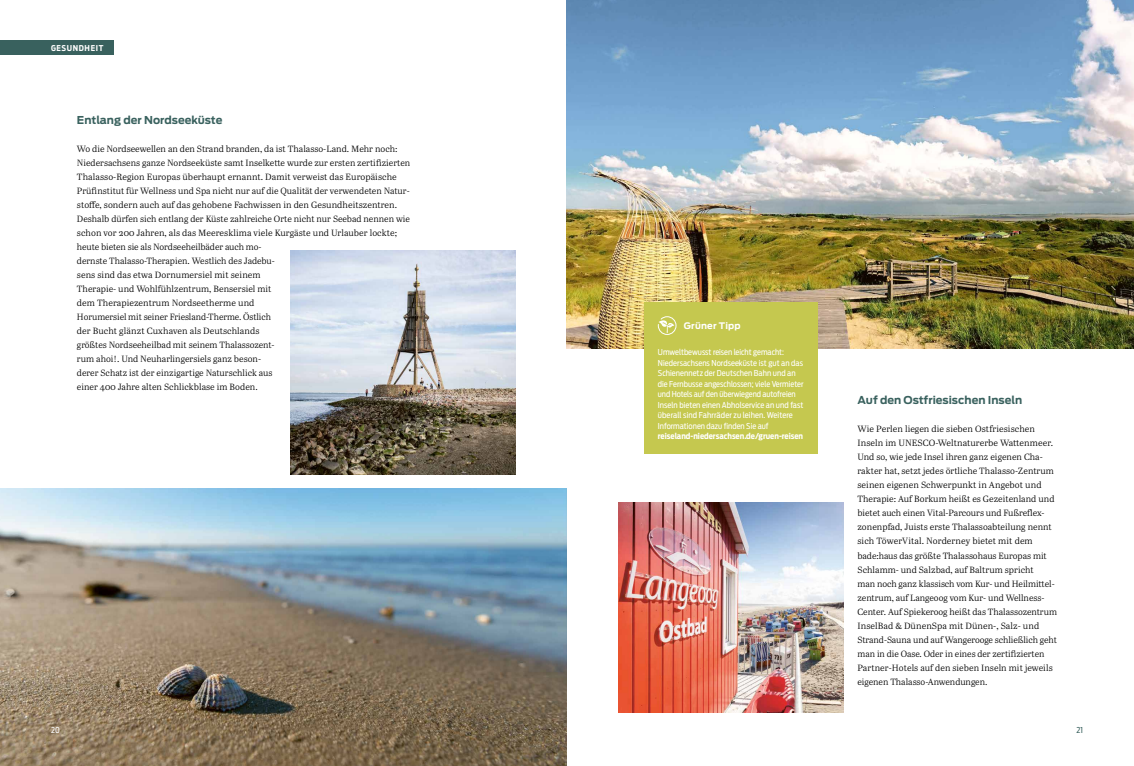
<style>
.page{position:relative;width:1134px;height:766px;background:#fff}
.page>*{position:absolute;margin:0;border:0;box-sizing:border-box;transform-origin:0 0}
.t1{font:700 10.8px "Antenna";color:#39615e}
.t2{font:9px/14px "Abril Text Lt";color:#000}
.t3{font:700 9px "Antenna";letter-spacing:.02em;color:#fff}
.t4{font:8.1px/10.5px "Antenna Cond";color:#fff}
.t5{font:700 8.1px "Antenna Cond";color:#fff}
.t6{font:8.1px "Antenna Cond";color:#39615e}
.t7{font:700 8px "Antenna Cond";letter-spacing:.08em;color:#fff}
</style>
<div class="page">
<img style="left:567px;top:0;width:567px;height:348px">
<img style="left:0;top:488px;width:567px;height:277px">
<img style="left:290px;top:250px;width:226px;height:224px">
<img style="left:618px;top:502px;width:225px;height:210px">
<div style="left:644px;top:302px;width:173px;height:151px;background:#c5c84f"></div>
<svg style="left:657px;top:316px;width:20px;height:19px"></svg>
<div style="left:0;top:41px;width:113px;height:14px;background:#39615e"></div>
<p class="t7" style="left:51px;top:43px;width:54px">GESUNDHEIT</p>
<p class="t1" style="left:77px;top:114px;width:147px">Entlang der Nordseeküste</p>
<p class="t2" style="left:77px;top:141px;width:335px">Wo die Nordseewellen an den Strand branden, da ist Thalasso-Land. Mehr noch:<br>Niedersachsens ganze Nordseeküste samt Inselkette wurde zur ersten zertifizierten Thalasso-Region Europas überhaupt ernannt. Damit verweist das Europäische Prüfinstitut für Wellness und Spa nicht nur auf die Qualität der verwendeten Natur&shy;stoffe, sondern auch auf das gehobene Fachwissen in den Gesundheitszentren.<br>Deshalb dürfen sich entlang der Küste zahlreiche Orte nicht nur Seebad nennen wie schon vor 200 Jahren, als das Meeresklima viele Kurgäste und Urlauber lockte; heute bieten sie als Nordseeheilbäder auch mo-<br>dernste Thalasso-Therapien. Westlich des Jadebu-<br>sens sind das etwa Dornumersiel mit seinem<br>Therapie- und Wohlfühlzentrum, Bensersiel mit<br>dem Therapiezentrum Nordseetherme und<br>Horumersiel mit seiner Friesland-Therme. Östlich<br>der Bucht glänzt Cuxhaven als Deutschlands<br>größtes Nordseeheilbad mit seinem Thalassozent-<br>rum ahoi!. Und Neuharlingersiels ganz beson-<br>derer Schatz ist der einzigartige Naturschlick aus<br>einer 400 Jahre alten Schlickblase im Boden.</p>
<p class="t4" style="left:51px;top:724px;width:10px">20</p>
<p class="t3" style="left:684px;top:320px;width:58px">Grüner Tipp</p>
<p class="t4" style="left:658px;top:347px;width:147px">Umweltbewusst reisen leicht gemacht:<br>Niedersachsens Nordseeküste ist gut an das Schienennetz der Deutschen Bahn und an die Fernbusse angeschlossen; viele Vermieter und Hotels auf den überwiegend autofreien Inseln bieten einen Abholservice an und fast überall sind Fahrräder zu leihen. Weitere Informationen dazu finden Sie auf</p>
<p class="t5" style="left:658px;top:431px;width:147px">reiseland-niedersachsen.de/gruen-reisen</p>
<p class="t1" style="left:857px;top:394px;width:166px">Auf den Ostfriesischen Inseln</p>
<p class="t2" style="left:857px;top:421px;width:201px">Wie Perlen liegen die sieben Ostfriesischen Inseln im UNESCO-Weltnaturerbe Wattenmeer.<br>Und so, wie jede Insel ihren ganz eigenen Cha&shy;rakter hat, setzt jedes örtliche Thalasso-Zentrum seinen eigenen Schwerpunkt in Angebot und Therapie: Auf Borkum heißt es Gezeitenland und bietet auch einen Vital-Parcours und Fußreflex&shy;zonenpfad, Juists erste Thalassoabteilung nennt sich TöwerVital. Norderney bietet mit dem bade:haus das größte Thalassohaus Europas mit Schlamm- und Salzbad, auf Baltrum spricht<br>man noch ganz klassisch vom Kur- und Heilmittel&shy;zentrum, auf Langeoog vom Kur- und Wellness-Center. Auf Spiekeroog heißt das Thalassozentrum InselBad &amp; DünenSpa mit Dünen-, Salz- und Strand-Sauna und auf Wangerooge schließlich geht man in die Oase. Oder in eines der zertifizierten Partner-Hotels auf den sieben Inseln mit jeweils eigenen Thalasso-Anwendungen.</p>
<p class="t6" style="left:1076px;top:725px;width:8px">21</p>
</div>
